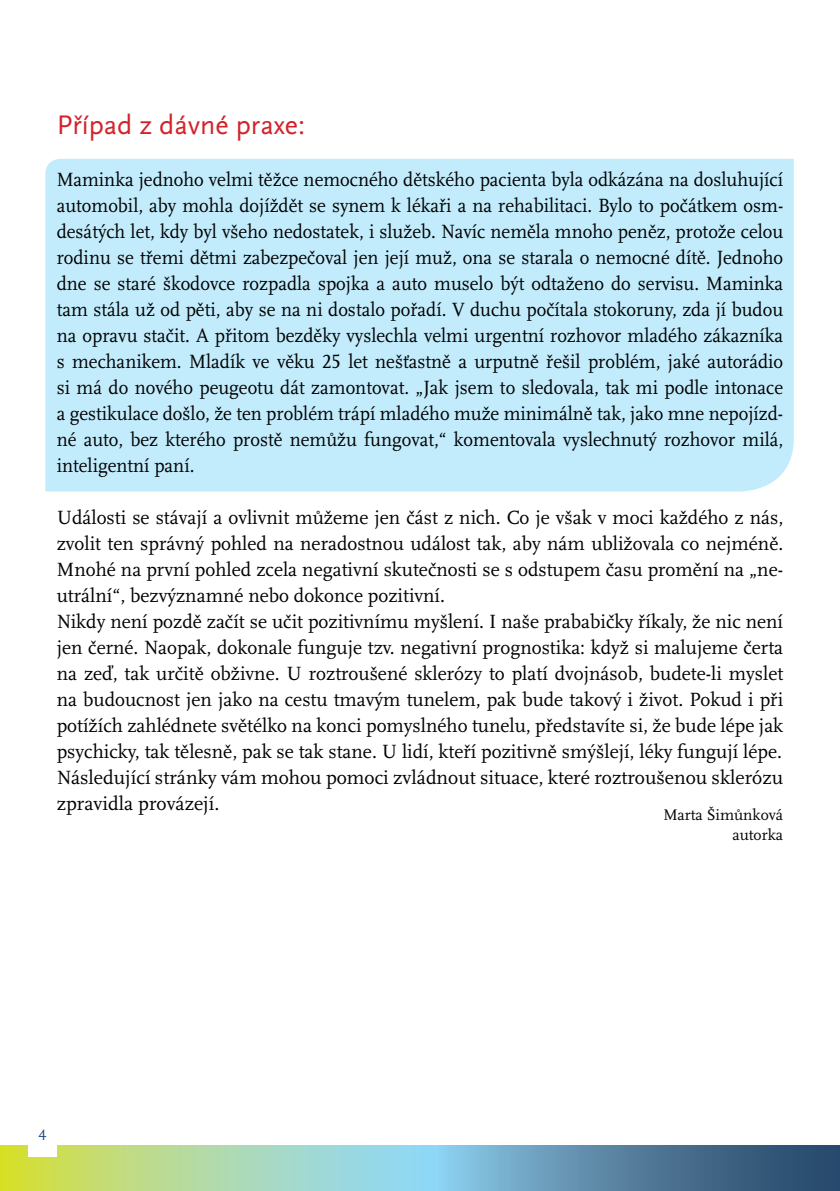
<style>
.page{position:relative;width:840px;height:1191px;background:#fff}
.page>*{position:absolute;margin:0;border:0;box-sizing:border-box;transform-origin:0 0}
.t1{font:28px "Scala Sans CELF";color:#d2232a}
.t2{font:20px/26px "Scala CELF";color:#000;text-align:justify;scale:.95 1}
.t3{font:20px/26px "Scala CELF";color:#000}
.t4{font:16px/20px "Scala CELF";color:#000;text-align:right}
.t5{font:16px "Scala CELF";color:#204c83}
</style>
<div class="page">
<div style="left:45px;top:159px;width:748px;height:332px;background:#c2ebfb"></div>
<svg style="left:0;top:1145px;width:839px;height:46px;background:#84afa3"></svg>
<div style="left:28px;top:1128px;width:29px;height:29px;background:#fff"></div>
<h1 class="t1" style="left:57px;top:108px;width:250px">Případ z dávné praxe:</h1>
<p class="t2" style="left:57px;top:166px;width:765px">Maminka jednoho velmi těžce nemocného dětského pacienta byla odkázána na dosluhující automobil, aby mohla dojíždět se synem k lékaři a na rehabilitaci. Bylo to počátkem osm&shy;desátých let, kdy byl všeho nedostatek, i služeb. Navíc neměla mnoho peněz, protože celou rodinu se třemi dětmi zabezpečoval jen její muž, ona se starala o nemocné dítě. Jednoho dne se staré škodovce rozpadla spojka a auto muselo být odtaženo do servisu. Maminka tam stála už od pěti, aby se na ni dostalo pořadí. V duchu počítala stokoruny, zda jí budou na opravu stačit. A přitom bezděky vyslechla velmi urgentní rozhovor mladého zákazníka s mechanikem. Mladík ve věku 25 let nešťastně a urputně řešil problém, jaké autorádio si má do nového peugeotu dát zamontovat. „Jak jsem to sledovala, tak mi podle intonace a gestikulace došlo, že ten problém trápí mladého muže minimálně tak, jako mne nepojízd&shy;né auto, bez kterého prostě nemůžu fungovat,“ komentovala vyslechnutý rozhovor milá, inteligentní paní.</p>
<p class="t3" style="left:57px;top:504px;width:727px">Události se stávají a ovlivnit můžeme jen část z nich. Co je však v moci každého z nás, zvolit ten správný pohled na neradostnou událost tak, aby nám ubližovala co nejméně.<br>Mnohé na první pohled zcela negativní skutečnosti se s odstupem času promění na „ne&shy;utrální“, bezvýznamné nebo dokonce pozitivní.<br>Nikdy není pozdě začít se učit pozitivnímu myšlení. I naše prababičky říkaly, že nic není jen černé. Naopak, dokonale funguje tzv. negativní prognostika: když si malujeme čerta na zeď, tak určitě obživne. U roztroušené sklerózy to platí dvojnásob, budete-li myslet na budoucnost jen jako na cestu tmavým tunelem, pak bude takový i život. Pokud i při potížích zahlédnete světélko na konci pomyslného tunelu, představíte si, že bude lépe jak psychicky, tak tělesně, pak se tak stane. U lidí, kteří pozitivně smýšlejí, léky fungují lépe.<br>Následující stránky vám mohou pomoci zvládnout situace, které roztroušenou sklerózu zpravidla provázejí.</p>
<p class="t4" style="left:663px;top:805px;width:121px">Marta Šimůnková autorka</p>
<p class="t5" style="left:39px;top:1125px;width:9px">4</p>
</div>
